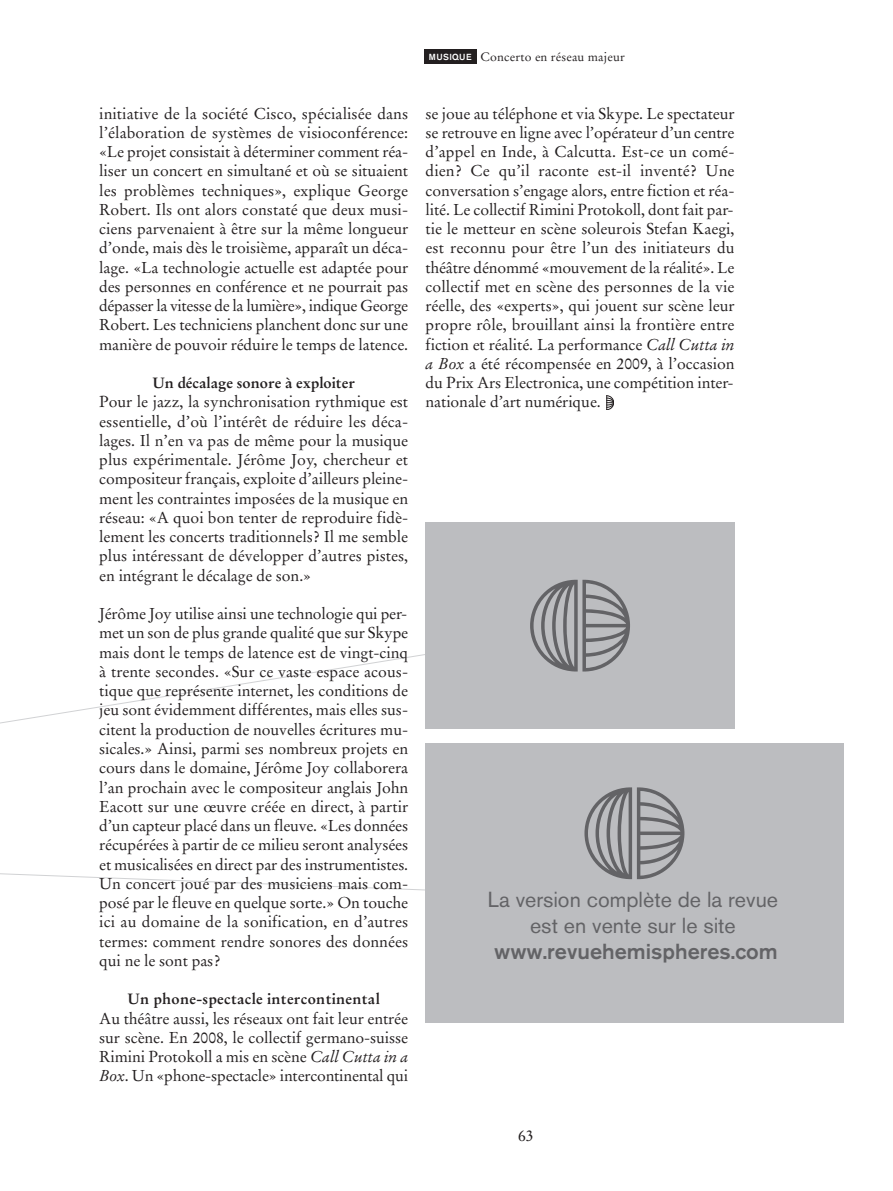
<style>
.page{position:relative;width:893px;height:1191px;background:#fff}
.page>*{position:absolute;margin:0;border:0;box-sizing:border-box;transform-origin:0 0}
.t1{font:21.7px/25.9px "Akzidenz Grotesk BE";color:#636366;text-align:center}
.t2{font:500 21.7px "Akzidenz Grotesk BE";color:#636366}
.t3{font:15.75px/19.2px "Stempel Garamond";letter-spacing:-.005em;color:#231f20;text-align:justify}
.t4{font:700 14.88px "Stempel Garamond";letter-spacing:.02em;color:#231f20}
.t5{font:700 14.88px "Stempel Garamond";color:#231f20}
.t6{font:12.25px "Stempel Garamond";letter-spacing:.015em;color:#231f20}
.s1{font-style:italic}
.s2{font-family:"Akzidenz Grotesk BE";font-weight:500;font-size:8.75px;color:#fff}
</style>
<div class="page">
<svg style="left:0;top:628px;width:586px;height:159px"></svg>
<div style="left:424px;top:50px;width:53px;height:14px;background:#231f20"></div>
<svg style="left:606px;top:395px;width:8px;height:15px"></svg>
<div style="left:426px;top:522px;width:308px;height:206px;background:#bcbdc0"></div>
<svg style="left:530px;top:580px;width:100px;height:91px"></svg>
<div style="left:426px;top:744px;width:417px;height:278px;background:#bcbdc0"></div>
<svg style="left:0;top:787px;width:684px;height:111px"></svg>
<p class="t3" style="left:99px;top:104px;width:311px">initiative de la société Cisco, spécialisée dans l’élaboration de systèmes de visioconférence: «Le projet consistait à déterminer comment réa&shy;liser un concert en simultané et où se situaient les problèmes techniques», explique George Robert. Ils ont alors constaté que deux musi&shy;ciens parvenaient à être sur la même longueur d’onde, mais dès le troisième, apparaît un déca&shy;lage. «La technologie actuelle est adaptée pour des personnes en conférence et ne pourrait pas dépasser la vitesse de la lumière», indique George Robert. Les techniciens planchent donc sur une manière de pouvoir réduire le temps de latence.</p>
<p class="t5" style="left:152px;top:374px;width:204px">Un décalage sonore à exploiter</p>
<p class="t3" style="left:99px;top:392px;width:310px">Pour le jazz, la synchronisation rythmique est essentielle, d’où l’intérêt de réduire les déca&shy;lages. Il n’en va pas de même pour la musique plus expérimentale. Jérôme Joy, chercheur et compositeur français, exploite d’ailleurs pleine&shy;ment les contraintes imposées de la musique en réseau: «A quoi bon tenter de reproduire fidè&shy;lement les concerts traditionnels? Il me semble plus intéressant de développer d’autres pistes, en intégrant le décalage de son.»</p>
<p class="t3" style="left:99px;top:604px;width:311px">Jérôme Joy utilise ainsi une technologie qui per&shy;met un son de plus grande qualité que sur Skype mais dont le temps de latence est de vingt-cinq à trente secondes. «Sur ce vaste espace acous&shy;tique que représente internet, les conditions de jeu sont évidemment différentes, mais elles sus&shy;citent la production de nouvelles écritures mu&shy;sicales.» Ainsi, parmi ses nombreux projets en cours dans le domaine, Jérôme Joy collaborera l’an prochain avec le compositeur anglais John Eacott sur une œuvre créée en direct, à partir d’un capteur placé dans un fleuve. «Les données récupérées à partir de ce milieu seront analysées et musicalisées en direct par des instrumentistes.<br>Un concert joué par des musiciens mais com&shy;posé par le fleuve en quelque sorte.» On touche ici au domaine de la sonification, en d’autres termes: comment rendre sonores des données qui ne le sont pas?</p>
<p class="t4" style="left:128px;top:990px;width:254px">Un phone-spectacle intercontinental</p>
<p class="t3" style="left:99px;top:1008px;width:310px">Au théâtre aussi, les réseaux ont fait leur entrée sur scène. En 2008, le collectif germano-suisse Rimini Protokoll a mis en scène <span class="s1">Call Cutta in a Box</span>. Un «phone-spectacle» intercontinental qui</p>
<p class="t6" style="left:429px;top:50px;width:197px"><span class="s2">MUSIQUE</span> Concerto en réseau majeur</p>
<p class="t3" style="left:426px;top:104px;width:311px">se joue au téléphone et via Skype. Le spectateur se retrouve en ligne avec l’opérateur d’un centre d’appel en Inde, à Calcutta. Est-ce un comé&shy;dien? Ce qu’il raconte est-il inventé? Une conversation s’engage alors, entre fiction et réa&shy;lité. Le collectif Rimini Protokoll, dont fait par&shy;tie le metteur en scène soleurois Stefan Kaegi, est reconnu pour être l’un des initiateurs du théâtre dénommé «mouvement de la réalité». Le collectif met en scène des personnes de la vie réelle, des «experts», qui jouent sur scène leur propre rôle, brouillant ainsi la frontière entre fiction et réalité. La performance <span class="s1">Call Cutta in a Box</span> a été récompensée en 2009, à l’occasion du Prix Ars Electronica, une compétition inter&shy;nationale d’art numérique.</p>
<h1 class="t1" style="left:488px;top:888px;width:292px">La version complète de la revue est en vente sur le site</h1>
<h1 class="t2" style="left:494px;top:943px;width:285px">www.revuehem spheres com</h1>
<p class="t3" style="left:518px;top:1126px;width:17px">63</p>
</div>
